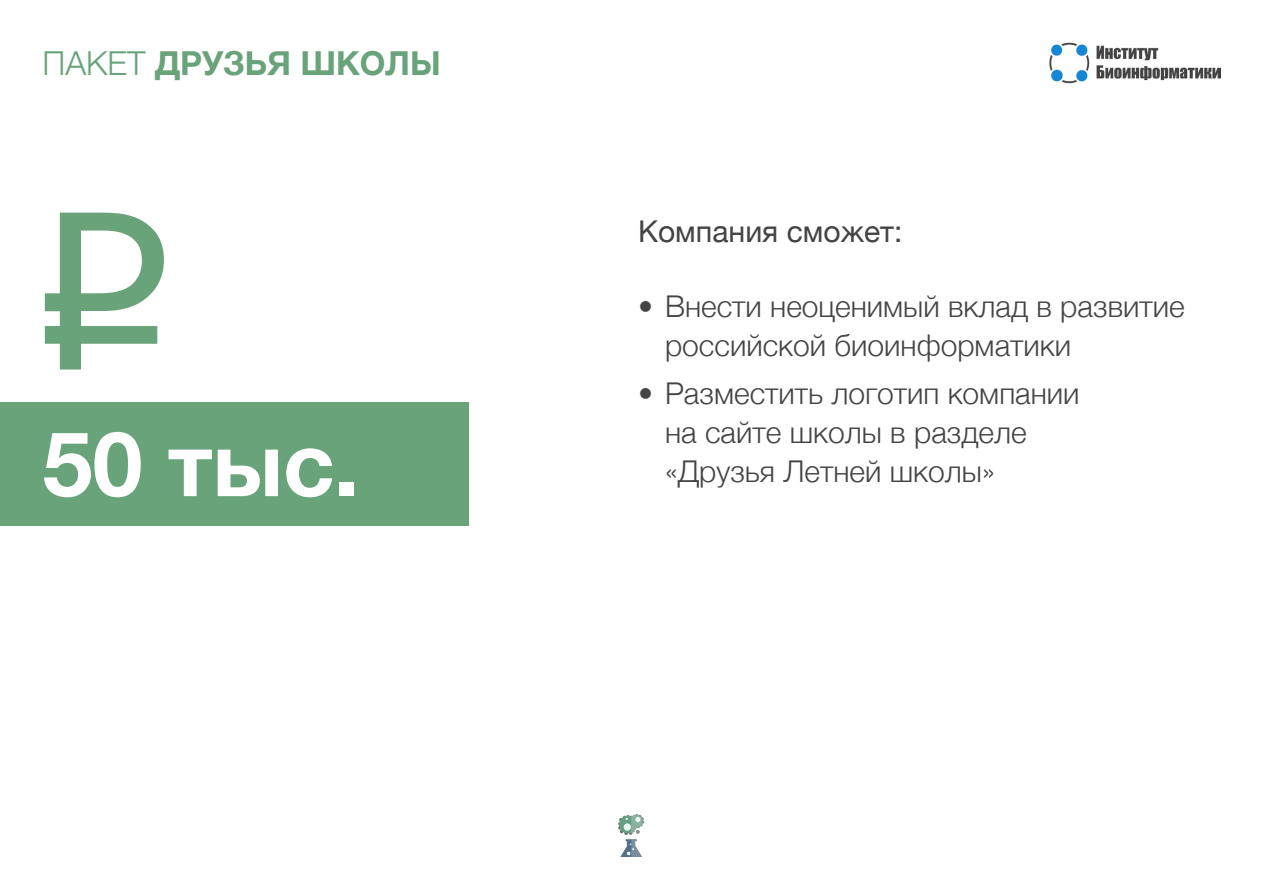
<style>
.page{position:relative;width:1263px;height:893px;background:#fff}
.page>*{position:absolute;margin:0;border:0;box-sizing:border-box;transform-origin:0 0}
.t1{font:700 90px "Helvetica Neue";color:#fff}
.t2{font:700 33px "Helvetica Neue";color:#68a37a}
.t3{font:300 30px/39px "Helvetica Neue";color:#444}
.t4{font:30px "Helvetica Neue";color:#444}
.s1{font-weight:300}
</style>
<div class="page">
<img style="left:1049px;top:43px;width:171px;height:40px">
<svg style="left:45px;top:213px;width:119px;height:156px"></svg>
<div style="left:0;top:402px;width:468px;height:124px;background:#68a37a"></div>
<img style="left:618px;top:814px;width:27px;height:42px">
<p class="t2" style="left:43px;top:43px;width:400px"><span class="s1">ПАКЕТ</span> ДРУЗЬЯ ШКОЛЫ</p>
<h1 class="t1" style="left:43px;top:408px;width:318px">50 тыс.</h1>
<p class="t4" style="left:638px;top:213px;width:266px">Компания сможет:</p>
<p class="t3" style="left:665px;top:286px;width:521px;text-indent:-27px">• Внести неоценимый вклад в развитие российской биоинформатики</p>
<p class="t3" style="left:665px;top:373px;width:416px;text-indent:-27px">• Разместить логотип компании на сайте школы в разделе</p>
<p class="t3" style="left:665px;top:451px;width:331px">«Друзья Летней школы»</p>
</div>
